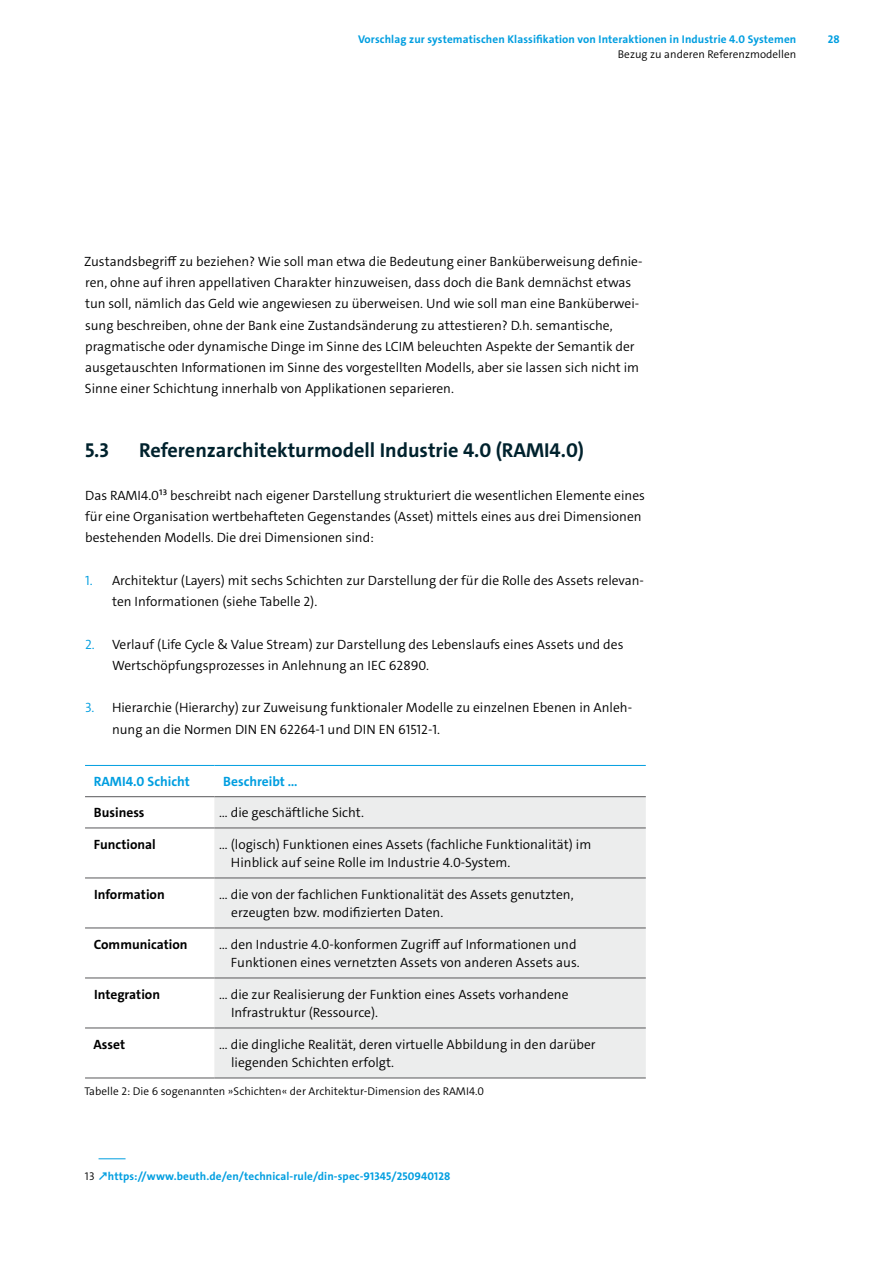
<style>
.page{position:relative;width:893px;height:1263px;background:#fff}
.page>*{position:absolute;margin:0;border:0;box-sizing:border-box;transform-origin:0 0}
.t1{font:700 20.25px "The Sans C4 s";color:#00222d}
.t2{font:300 13.5px/21.3px "The Sans C4 s";color:#000}
.t3{font:700 13.5px "The Sans C4 s";color:#000}
.t4{font:700 13.5px "The Sans C4 s";color:#009ee0}
.t5{font:700 11.25px "The Sans C4 s";letter-spacing:.01em;color:#009ee0}
.t6{font:300 11.25px "The Sans C4 s";letter-spacing:.005em;color:#000}
.s1{color:#009ee0}
.s2{font-weight:300;color:#000}
</style>
<div class="page">
<div style="left:214px;top:797px;width:432px;height:281px;background:#eceded"></div>
<hr style="left:85px;top:796px;width:129px;height:1px;background:#58585a">
<hr style="left:214px;top:796px;width:432px;height:1px;background:#58585a">
<hr style="left:85px;top:828px;width:129px;height:1px;background:#58585a">
<hr style="left:214px;top:828px;width:432px;height:1px;background:#58585a">
<hr style="left:85px;top:878px;width:129px;height:1px;background:#58585a">
<hr style="left:214px;top:878px;width:432px;height:1px;background:#58585a">
<hr style="left:85px;top:928px;width:129px;height:1px;background:#58585a">
<hr style="left:214px;top:928px;width:432px;height:1px;background:#58585a">
<hr style="left:85px;top:978px;width:129px;height:1px;background:#58585a">
<hr style="left:214px;top:978px;width:432px;height:1px;background:#58585a">
<hr style="left:85px;top:1028px;width:129px;height:1px;background:#58585a">
<hr style="left:214px;top:1028px;width:432px;height:1px;background:#58585a">
<hr style="left:85px;top:1078px;width:129px;height:1px;background:#58585a">
<hr style="left:214px;top:1078px;width:432px;height:1px;background:#58585a">
<hr style="left:85px;top:765px;width:129px;height:1px;background:#009ee0">
<hr style="left:214px;top:765px;width:432px;height:1px;background:#009ee0">
<svg style="left:99px;top:1158px;width:27px;height:1px"></svg>
<p class="t5" style="left:358px;top:31px;width:440px">Vorschlag zur systematischen Klassifikation von Interaktionen in Industrie 4.0 Systemen</p>
<p class="t5" style="left:828px;top:31px;width:13px">28</p>
<p class="t6" style="left:618px;top:47px;width:180px">Bezug zu anderen Referenzmodellen</p>
<p class="t2" style="left:84px;top:251px;width:560px">Zustandsbegriff zu beziehen? Wie soll man etwa die Bedeutung einer Banküberweisung definie&shy;ren, ohne auf ihren appellativen Charakter hinzuweisen, dass doch die Bank demnächst etwas tun soll, nämlich das Geld wie angewiesen zu überweisen. Und wie soll man eine Banküberwei&shy;sung beschreiben, ohne der Bank eine Zustandsänderung zu attestieren? D.h. semantische, pragmatische oder dynamische Dinge im Sinne des LCIM beleuchten Aspekte der Semantik der ausgetauschten Informationen im Sinne des vorgestellten Modells, aber sie lassen sich nicht im Sinne einer Schichtung innerhalb von Applikationen separieren.</p>
<h1 class="t1" style="left:85px;top:437px;width:25px">5.3</h1>
<h1 class="t1" style="left:139px;top:437px;width:447px">Referenzarchitekturmodell Industrie 4.0 (RAMI4.0)</h1>
<p class="t2" style="left:85px;top:485px;width:561px">Das RAMI4.013 beschreibt nach eigener Darstellung strukturiert die wesentlichen Elemente eines für eine Organisation wertbehafteten Gegenstandes (Asset) mittels eines aus drei Dimensionen bestehenden Modells. Die drei Dimensionen sind:</p>
<p class="t2" style="left:112px;top:570px;width:533px;text-indent:-27px"><span class="s1">1.</span> Architektur (Layers) mit sechs Schichten zur Darstellung der für die Rolle des Assets relevan&shy;ten Informationen (siehe Tabelle 2).</p>
<p class="t2" style="left:112px;top:633px;width:513px;text-indent:-27px"><span class="s1">2.</span> Verlauf (Life Cycle &amp; Value Stream) zur Darstellung des Lebenslaufs eines Assets und des<br>Wertschöpfungsprozesses in Anlehnung an IEC 62890.</p>
<p class="t2" style="left:112px;top:697px;width:522px;text-indent:-27px"><span class="s1">3.</span> Hierarchie (Hierarchy) zur Zuweisung funktionaler Modelle zu einzelnen Ebenen in Anleh&shy;nung an die Normen DIN EN 62264-1 und DIN EN 61512-1.</p>
<p class="t4" style="left:94px;top:773px;width:97px">RAMI4.0 Schicht</p>
<p class="t4" style="left:223px;top:773px;width:76px">Beschreibt …</p>
<p class="t3" style="left:94px;top:804px;width:52px">Business</p>
<p class="t2" style="left:219px;top:802px;width:146px">… die geschäftliche Sicht.</p>
<p class="t3" style="left:94px;top:835px;width:63px">Functional</p>
<p class="t2" style="left:231px;top:835px;width:362px;line-height:18.8px;text-indent:-12px">… (logisch) Funktionen eines Assets (fachliche Funktionalität) im<br>Hinblick auf seine Rolle im Industrie 4.0-System.</p>
<p class="t3" style="left:94px;top:885px;width:72px">Information</p>
<p class="t2" style="left:231px;top:885px;width:344px;line-height:18.8px;text-indent:-12px">… die von der fachlichen Funktionalität des Assets genutzten, erzeugten bzw. modifizierten Daten.</p>
<p class="t3" style="left:94px;top:935px;width:95px">Communication</p>
<p class="t2" style="left:219px;top:935px;width:362px;line-height:18.8px;text-align:right">… den Industrie 4.0-konformen Zugriff auf Informationen und<br>Funktionen eines vernetzten Assets von anderen Assets aus.</p>
<p class="t3" style="left:94px;top:985px;width:68px">Integration</p>
<p class="t2" style="left:231px;top:985px;width:339px;line-height:18.8px;text-indent:-12px">… die zur Realisierung der Funktion eines Assets vorhandene<br>Infrastruktur (Ressource).</p>
<p class="t3" style="left:93px;top:1035px;width:33px">Asset</p>
<p class="t2" style="left:231px;top:1035px;width:366px;line-height:18.8px;text-indent:-12px">… die dingliche Realität, deren virtuelle Abbildung in den darüber liegenden Schichten erfolgt.</p>
<p class="t6" style="left:84px;top:1084px;width:401px">Tabelle 2: Die 6 sogenannten »Schichten« der Architektur-Dimension des RAMI4.0</p>
<p class="t5" style="left:85px;top:1169px;width:367px"><span class="s2">13</span> ↗https://www.beuth.de/en/technical-rule/din-spec-91345/250940128</p>
</div>
